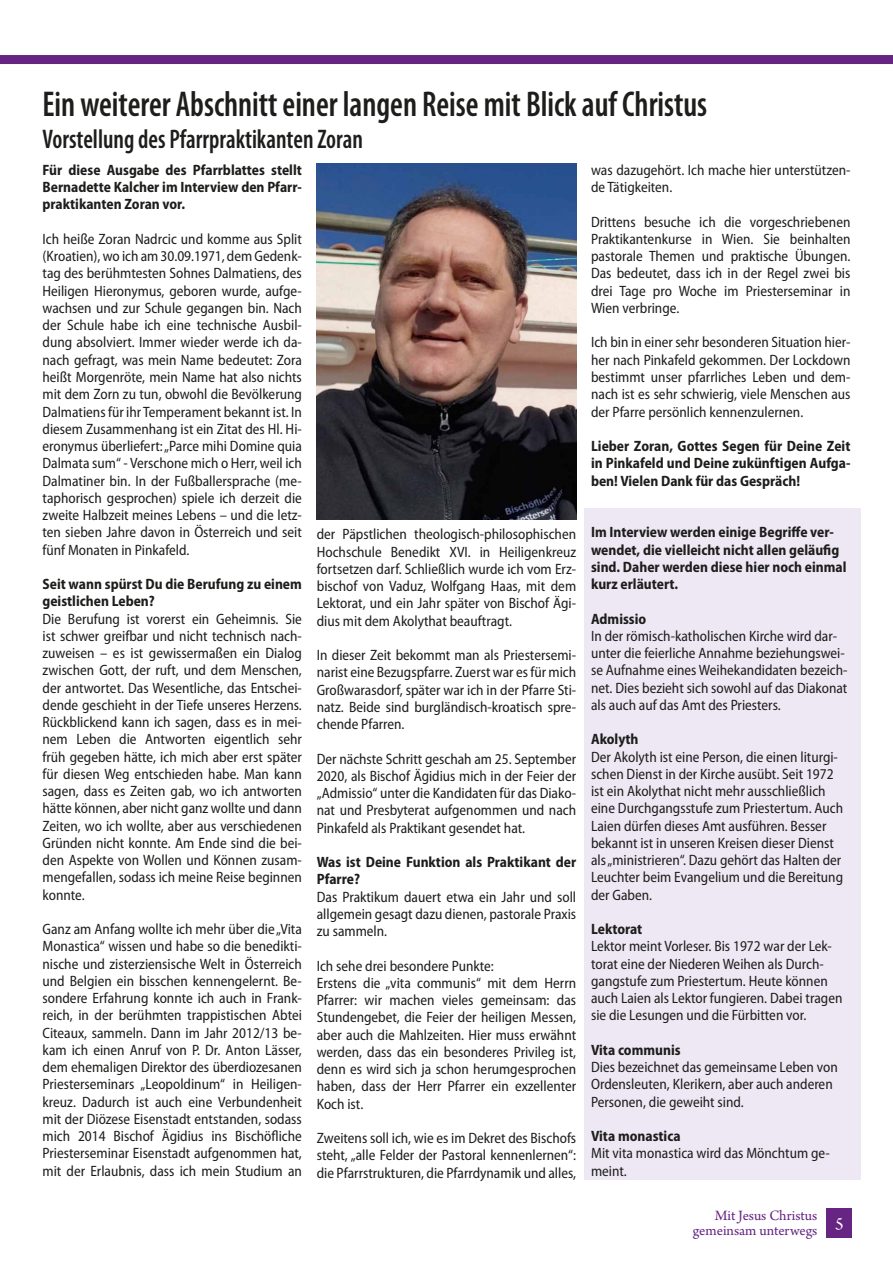
<style>
.page{position:relative;width:893px;height:1263px;background:#fff}
.page>*{position:absolute;margin:0;border:0;box-sizing:border-box;transform-origin:0 0}
.t1{font:600 condensed 36px "Myriad Pro";color:#1d1d1b;scale:.9 1}
.t2{font:600 condensed 27px "Myriad Pro";color:#1d1d1b;scale:.9 1}
.t3{font:18px "Arno Pro";color:#fff}
.t4{font:semi-condensed 15px/17.2px "Myriad Pro";color:#1d1d1b;text-align:justify}
.t5{font:700 semi-condensed 15px/17.2px "Myriad Pro";color:#1d1d1b}
.t6{font:15px/15px "Arno Pro";letter-spacing:-.005em;color:#662483;text-align:right}
</style>
<div class="page">
<div style="left:584px;top:508px;width:276px;height:672px;background:#eee8f5"></div>
<div style="left:0;top:55px;width:893px;height:9px;background:#662483"></div>
<div style="left:827px;top:1208px;width:25px;height:29px;background:#662483"></div>
<img style="left:317px;top:164px;width:259px;height:355px">
<h1 class="t1" style="left:43px;top:82px;width:740px">Ein weiterer Abschnitt einer langen Reise mit Blick auf Christus</h1>
<h2 class="t2" style="left:43px;top:122px;width:357px">Vorstellung des Pfarrpraktikanten Zoran</h2>
<p class="t5" style="left:43px;top:161px;width:261px;text-align:justify">Für diese Ausgabe des Pfarrblattes stellt Bernadette Kalcher im Interview den Pfarr&shy;praktikanten Zoran vor.</p>
<p class="t4" style="left:43px;top:230px;width:261px">Ich heiße Zoran Nadrcic und komme aus Split (Kroatien), wo ich am 30.09.1971, dem Gedenk&shy;tag des berühmtesten Sohnes Dalmatiens, des Heiligen Hieronymus, geboren wurde, aufge&shy;wachsen und zur Schule gegangen bin. Nach der Schule habe ich eine technische Ausbil&shy;dung absolviert. Immer wieder werde ich da&shy;nach gefragt, was mein Name bedeutet: Zora heißt Morgenröte, mein Name hat also nichts mit dem Zorn zu tun, obwohl die Bevölkerung Dalmatiens für ihr Temperament bekannt ist. In diesem Zusammenhang ist ein Zitat des Hl. Hi&shy;eronymus überliefert: „Parce mihi Domine quia Dalmata sum“ - Verschone mich o Herr, weil ich Dalmatiner bin. In der Fußballersprache (me&shy;taphorisch gesprochen) spiele ich derzeit die zweite Halbzeit meines Lebens – und die letz&shy;ten sieben Jahre davon in Österreich und seit fünf Monaten in Pinkafeld.</p>
<p class="t5" style="left:43px;top:575px;width:261px">Seit wann spürst Du die Berufung zu einem geistlichen Leben?</p>
<p class="t4" style="left:43px;top:610px;width:261px">Die Berufung ist vorerst ein Geheimnis. Sie ist schwer greifbar und nicht technisch nach&shy;zuweisen – es ist gewissermaßen ein Dialog zwischen Gott, der ruft, und dem Menschen, der antwortet. Das Wesentliche, das Entschei&shy;dende geschieht in der Tiefe unseres Herzens.<br>Rückblickend kann ich sagen, dass es in mei&shy;nem Leben die Antworten eigentlich sehr früh gegeben hätte, ich mich aber erst später für diesen Weg entschieden habe. Man kann sagen, dass es Zeiten gab, wo ich antworten hätte können, aber nicht ganz wollte und dann Zeiten, wo ich wollte, aber aus verschiedenen Gründen nicht konnte. Am Ende sind die bei&shy;den Aspekte von Wollen und Können zusam&shy;mengefallen, sodass ich meine Reise beginnen konnte.</p>
<p class="t4" style="left:43px;top:920px;width:261px">Ganz am Anfang wollte ich mehr über die „Vita Monastica“ wissen und habe so die benedikti&shy;nische und zisterziensische Welt in Österreich und Belgien ein bisschen kennengelernt. Be&shy;sondere Erfahrung konnte ich auch in Frank&shy;reich, in der berühmten trappistischen Abtei Citeaux, sammeln. Dann im Jahr 2012/13 be&shy;kam ich einen Anruf von P. Dr. Anton Lässer, dem ehemaligen Direktor des überdiozesanen Priesterseminars „Leopoldinum“ in Heiligen&shy;kreuz. Dadurch ist auch eine Verbundenheit mit der Diözese Eisenstadt entstanden, sodass mich 2014 Bischof Ägidius ins Bischöfliche Priesterseminar Eisenstadt aufgenommen hat, mit der Erlaubnis, dass ich mein Studium an</p>
<p class="t4" style="left:317px;top:525px;width:261px">der Päpstlichen theologisch-philosophischen Hochschule Benedikt XVI. in Heiligenkreuz fortsetzen darf. Schließlich wurde ich vom Erz&shy;bischof von Vaduz, Wolfgang Haas, mit dem Lektorat, und ein Jahr später von Bischof Ägi&shy;dius mit dem Akolythat beauftragt.</p>
<p class="t4" style="left:317px;top:646px;width:261px">In dieser Zeit bekommt man als Priestersemi&shy;narist eine Bezugspfarre. Zuerst war es für mich Großwarasdorf, später war ich in der Pfarre Sti&shy;natz. Beide sind burgländisch-kroatisch spre&shy;chende Pfarren.</p>
<p class="t4" style="left:317px;top:750px;width:261px">Der nächste Schritt geschah am 25. September 2020, als Bischof Ägidius mich in der Feier der „Admissio“ unter die Kandidaten für das Diako&shy;nat und Presbyterat aufgenommen und nach Pinkafeld als Praktikant gesendet hat.</p>
<p class="t5" style="left:317px;top:853px;width:261px">Was ist Deine Funktion als Praktikant der<br>Pfarre?</p>
<p class="t4" style="left:317px;top:888px;width:261px">Das Praktikum dauert etwa ein Jahr und soll allgemein gesagt dazu dienen, pastorale Praxis zu sammeln.</p>
<p class="t4" style="left:317px;top:957px;width:261px;text-align:left">Ich sehe drei besondere Punkte:<br>Erstens die „vita communis“ mit dem Herrn Pfarrer: wir machen vieles gemeinsam: das Stundengebet, die Feier der heiligen Messen, aber auch die Mahlzeiten. Hier muss erwähnt werden, dass das ein besonderes Privileg ist, denn es wird sich ja schon herumgesprochen haben, dass der Herr Pfarrer ein exzellenter Koch ist.</p>
<p class="t4" style="left:317px;top:1129px;width:261px">Zweitens soll ich, wie es im Dekret des Bischofs steht, „alle Felder der Pastoral kennenlernen“: die Pfarrstrukturen, die Pfarrdynamik und alles,</p>
<p class="t4" style="left:591px;top:161px;width:261px">was dazugehört. Ich mache hier unterstützen&shy;de Tätigkeiten.</p>
<p class="t4" style="left:591px;top:213px;width:261px">Drittens besuche ich die vorgeschriebenen Praktikantenkurse in Wien. Sie beinhalten pastorale Themen und praktische Übungen.<br>Das bedeutet, dass ich in der Regel zwei bis drei Tage pro Woche im Priesterseminar in Wien verbringe.</p>
<p class="t4" style="left:591px;top:334px;width:261px">Ich bin in einer sehr besonderen Situation hier&shy;her nach Pinkafeld gekommen. Der Lockdown bestimmt unser pfarrliches Leben und dem&shy;nach ist es sehr schwierig, viele Menschen aus der Pfarre persönlich kennenzulernen.</p>
<p class="t5" style="left:591px;top:437px;width:261px;text-align:justify">Lieber Zoran, Gottes Segen für Deine Zeit in Pinkafeld und Deine zukünftigen Aufga&shy;ben! Vielen Dank für das Gespräch!</p>
<p class="t5" style="left:591px;top:523px;width:257px">Im Interview werden einige Begriffe ver&shy;wendet, die vielleicht nicht allen geläufig sind. Daher werden diese hier noch einmal kurz erläutert.</p>
<p class="t5" style="left:591px;top:609px;width:57px">Admissio</p>
<p class="t4" style="left:591px;top:627px;width:258px;text-align:left">In der römisch-katholischen Kirche wird dar&shy;unter die feierliche Annahme beziehungswei&shy;se Aufnahme eines Weihekandidaten bezeich&shy;net. Dies bezieht sich sowohl auf das Diakonat als auch auf das Amt des Priesters.</p>
<p class="t5" style="left:591px;top:730px;width:49px">Akolyth</p>
<p class="t4" style="left:591px;top:748px;width:254px;text-align:left">Der Akolyth ist eine Person, die einen liturgi&shy;schen Dienst in der Kirche ausübt. Seit 1972 ist ein Akolythat nicht mehr ausschließlich eine Durchgangsstufe zum Priestertum. Auch Laien dürfen dieses Amt ausführen. Besser bekannt ist in unseren Kreisen dieser Dienst als „ministrieren“. Dazu gehört das Halten der Leuchter beim Evangelium und die Bereitung der Gaben.</p>
<p class="t5" style="left:591px;top:920px;width:53px">Lektorat</p>
<p class="t4" style="left:591px;top:937px;width:253px;text-align:left">Lektor meint Vorleser. Bis 1972 war der Lek&shy;torat eine der Niederen Weihen als Durch&shy;gangstufe zum Priestertum. Heute können auch Laien als Lektor fungieren. Dabei tragen sie die Lesungen und die Fürbitten vor.</p>
<p class="t5" style="left:591px;top:1041px;width:91px">Vita communis</p>
<p class="t4" style="left:591px;top:1058px;width:248px;text-align:left">Dies bezeichnet das gemeinsame Leben von<br>Ordensleuten, Klerikern, aber auch anderen<br>Personen, die geweiht sind.</p>
<p class="t5" style="left:591px;top:1127px;width:91px">Vita monastica</p>
<p class="t4" style="left:591px;top:1144px;width:240px">Mit vita monastica wird das Mönchtum ge&shy;meint.</p>
<p class="t6" style="left:693px;top:1209px;width:126px">Mit Jesus Christus gemeinsam unterwegs</p>
<p class="t3" style="left:835px;top:1213px;width:10px">5</p>
</div>
